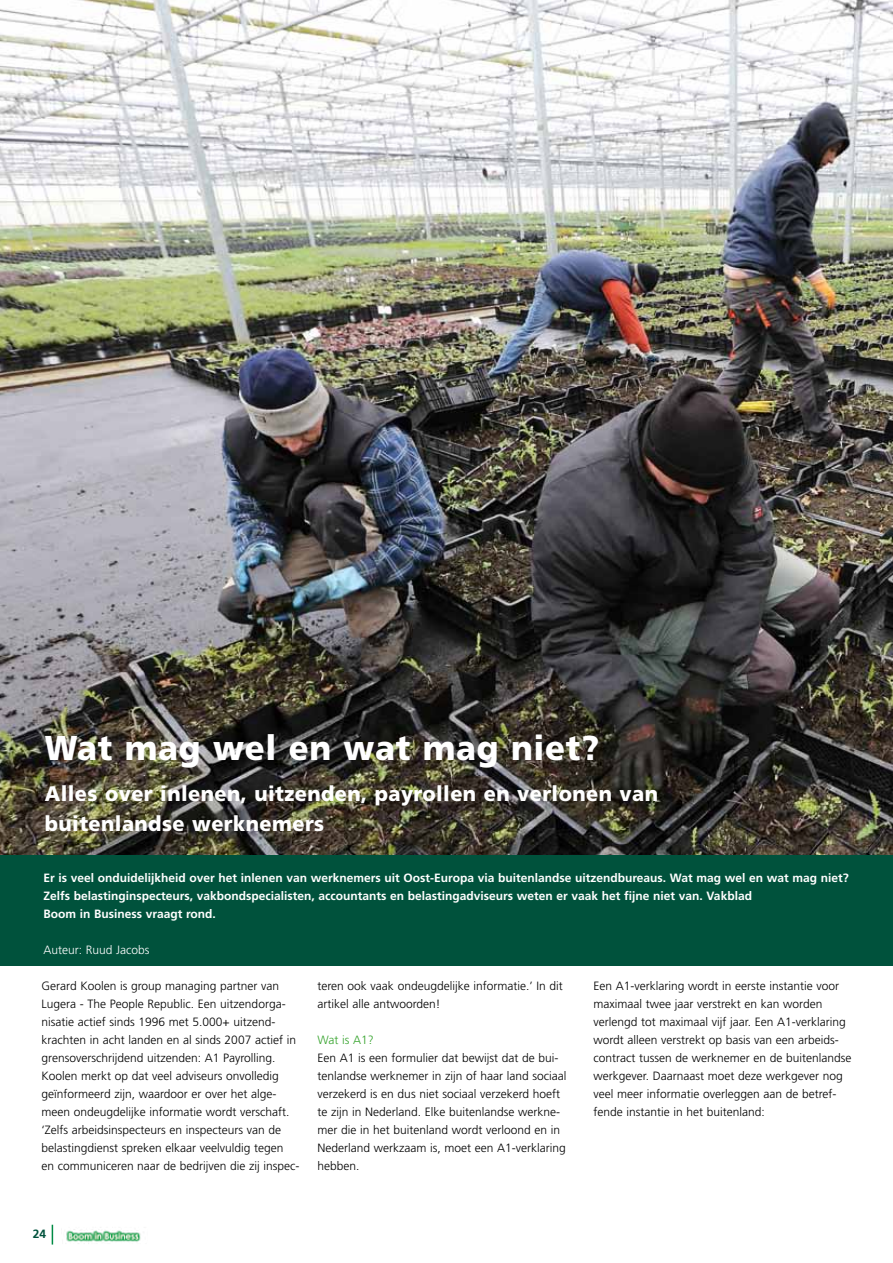
<style>
.page{position:relative;width:893px;height:1263px;background:#fff}
.page>*{position:absolute;margin:0;border:0;box-sizing:border-box;transform-origin:0 0}
.t1{font:900 34.5px "Frutiger";letter-spacing:.02em;color:#fff;scale:.95 1}
.t2{font:900 21px/30px "Frutiger";letter-spacing:.02em;color:#fff;scale:.95 1}
.t3{font:300 12px/18px "Frutiger";color:#000}
.t4{font:700 12px/18px "Frutiger";color:#fff}
.t5{font:300 12px "Frutiger";color:#fff}
.t6{font:300 12px "Frutiger";color:#35a32c}
.t7{font:700 12px "Frutiger";color:#00523c}
</style>
<div class="page">
<svg style="left:52px;top:1225px;width:1px;height:19px"></svg>
<img style="left:66px;top:1229px;width:75px;height:15px">
<img style="left:0;top:0;width:893px;height:855px">
<div style="left:0;top:855px;width:893px;height:110px;background:#00523c"></div>
<h1 class="t1" style="left:45px;top:727px;width:585px">Wat mag wel en wat mag niet?</h1>
<h2 class="t2" style="left:45px;top:778px;width:647px">Alles over inlenen, uitzenden, payrollen en verlonen van buitenlandse werknemers</h2>
<p class="t4" style="left:43px;top:869px;width:807px">Er is veel onduidelijkheid over het inlenen van werknemers uit Oost-Europa via buitenlandse uitzendbureaus. Wat mag wel en wat mag niet?<br>Zelfs belastinginspecteurs, vakbondspecialisten, accountants en belastingadviseurs weten er vaak het fijne niet van. Vakblad<br>Boom in Business vraagt rond.</p>
<p class="t5" style="left:43px;top:943px;width:108px">Auteur: Ruud Jacobs</p>
<p class="t3" style="left:42px;top:977px;width:259px">Gerard Koolen is group managing partner van Lugera - The People Republic. Een uitzendorga&shy;nisatie actief sinds 1996 met 5.000+ uitzend&shy;krachten in acht landen en al sinds 2007 actief in grensoverschrijdend uitzenden: A1 Payrolling.<br>Koolen merkt op dat veel adviseurs onvolledig geïnformeerd zijn, waardoor er over het alge&shy;meen ondeugdelijke informatie wordt verschaft. ‘Zelfs arbeidsinspecteurs en inspecteurs van de belastingdienst spreken elkaar veelvuldig tegen<br>en communiceren naar de bedrijven die zij inspec-</p>
<p class="t3" style="left:317px;top:977px;width:247px">teren ook vaak ondeugdelijke informatie.’ In dit artikel alle antwoorden!</p>
<p class="t6" style="left:317px;top:1033px;width:58px">Wat is A1?</p>
<p class="t3" style="left:317px;top:1049px;width:251px">Een A1 is een formulier dat bewijst dat de bui&shy;tenlandse werknemer in zijn of haar land sociaal verzekerd is en dus niet sociaal verzekerd hoeft te zijn in Nederland. Elke buitenlandse werkne&shy;mer die in het buitenland wordt verloond en in Nederland werkzaam is, moet een A1-verklaring hebben.</p>
<p class="t7" style="left:33px;top:1227px;width:15px">24</p>
<p class="t3" style="left:593px;top:977px;width:259px">Een A1-verklaring wordt in eerste instantie voor maximaal twee jaar verstrekt en kan worden verlengd tot maximaal vijf jaar. Een A1-verklaring wordt alleen verstrekt op basis van een arbeids&shy;contract tussen de werknemer en de buitenlandse werkgever. Daarnaast moet deze werkgever nog veel meer informatie overleggen aan de betref&shy;fende instantie in het buitenland:</p>
</div>
